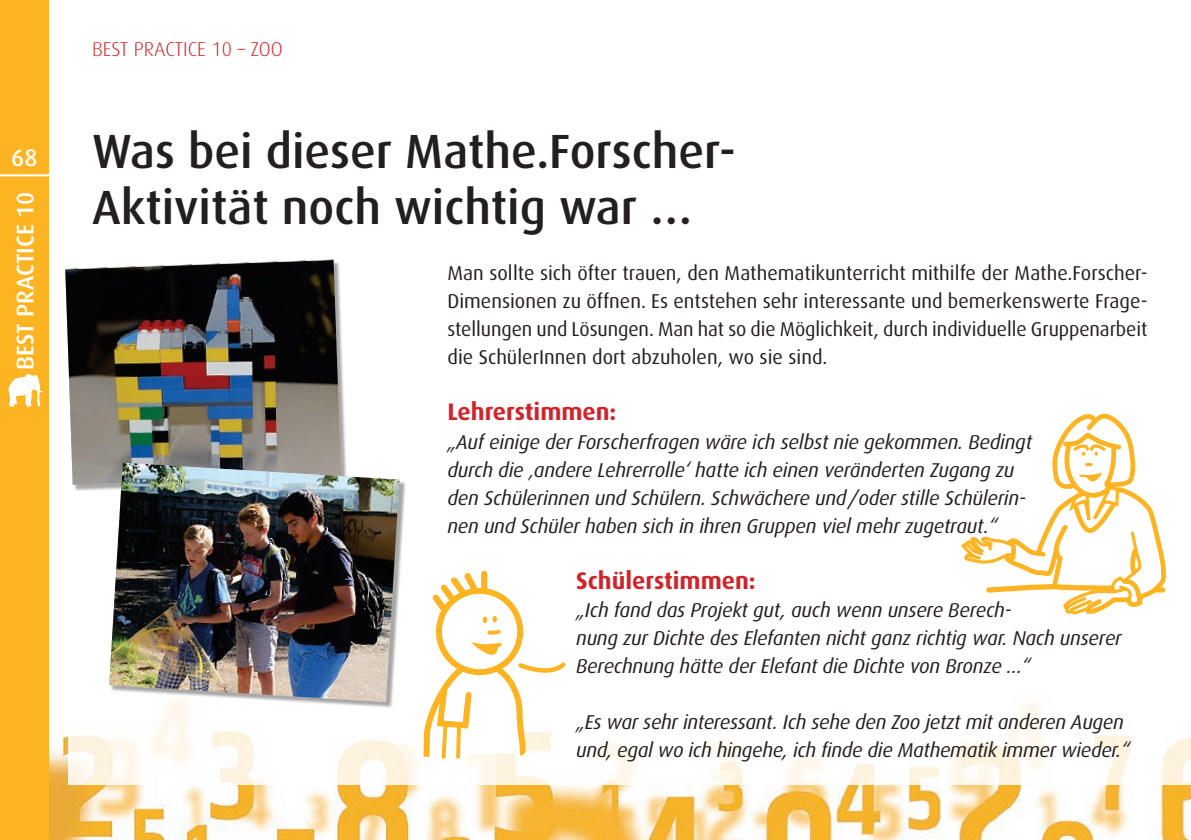
<style>
.page{position:relative;width:1191px;height:840px;background:#fff}
.page>*{position:absolute;margin:0;border:0;box-sizing:border-box;transform-origin:0 0}
.t1{font:500 48px/56px "Dax";color:#231f20}
.t2{font:700 24px "Dax";color:#d1232a}
.t3{font:500 24px "Dax";color:#fff}
.t4{font:italic 20px/28px "Dax";letter-spacing:-.01em;color:#231f20}
.t5{font:20px/28px "Dax";color:#231f20;text-align:justify}
.t6{font:300 20px "Dax";color:#d1232a}
</style>
<div class="page">
<img style="left:49px;top:733px;width:1142px;height:106px">
<div style="left:68px;top:28px;width:1123px;height:756px;background:#fff"></div>
<div style="left:0;top:0;width:49px;height:839px;background:#fcb423"></div>
<hr style="left:0;top:174px;width:56px;height:2px;background:#fff">
<div style="left:67px;top:261px;width:280px;height:229px;background:#231f20;opacity:.4"></div>
<img style="left:65px;top:259px;width:276px;height:225px">
<div style="left:110px;top:464px;width:296px;height:244px;background:#231f20;opacity:.4"></div>
<img style="left:109px;top:462px;width:290px;height:239px">
<svg style="left:420px;top:571px;width:149px;height:268px"></svg>
<svg style="left:961px;top:413px;width:206px;height:202px"></svg>
<svg style="left:8px;top:374px;width:35px;height:32px"></svg>
<p class="t3" style="left:11px;top:144px;width:28px">68</p>
<p class="t3" style="left:12px;top:369px;width:179px;rotate:-90deg">BEST PRACTICE 10</p>
<p class="t6" style="left:92px;top:38px;width:192px">BEST PRACTICE 10 – ZOO</p>
<h1 class="t1" style="left:92px;top:124px;width:645px">Was bei dieser Mathe.Forscher-<br>Aktivität noch wichtig war …</h1>
<p class="t5" style="left:447px;top:259px;width:702px">Man sollte sich öfter trauen, den Mathematikunterricht mithilfe der Mathe.Forscher-Dimensionen zu öffnen. Es entstehen sehr interessante und bemerkenswerte Frage&shy;stellungen und Lösungen. Man hat so die Möglichkeit, durch individuelle Gruppenarbeit die SchülerInnen dort abzuholen, wo sie sind.</p>
<p class="t2" style="left:447px;top:398px;width:170px">Lehrerstimmen:</p>
<p class="t4" style="left:447px;top:427px;width:586px">„Auf einige der Forscherfragen wäre ich selbst nie gekommen. Bedingt durch die ‚andere Lehrerrolle‘ hatte ich einen veränderten Zugang zu den Schülerinnen und Schülern. Schwächere und/oder stille Schülerin&shy;nen und Schüler haben sich in ihren Gruppen viel mehr zugetraut.“</p>
<p class="t2" style="left:576px;top:566px;width:181px">Schülerstimmen:</p>
<p class="t4" style="left:576px;top:595px;width:547px">„Ich fand das Projekt gut, auch wenn unsere Berech-<br>nung zur Dichte des Elefanten nicht ganz richtig war. Nach unserer<br>Berechnung hätte der Elefant die Dichte von Bronze …“</p>
<p class="t4" style="left:576px;top:707px;width:555px">„Es war sehr interessant. Ich sehe den Zoo jetzt mit anderen Augen und, egal wo ich hingehe, ich finde die Mathematik immer wieder.“</p>
</div>
